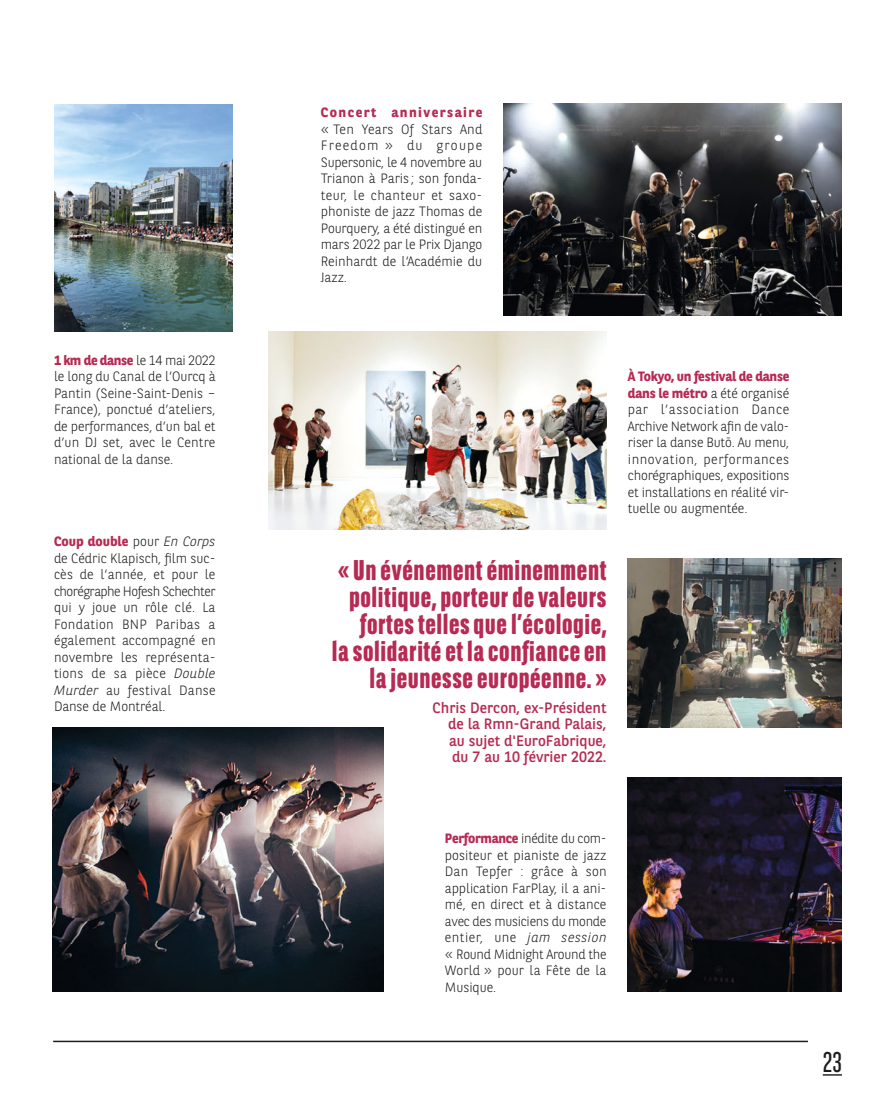
<style>
.page{position:relative;width:893px;height:1106px;background:#fff}
.page>*{position:absolute;margin:0;border:0;box-sizing:border-box;transform-origin:0 0}
.t1{font:800 28.5px/27px "BNPP Sans Condensed";letter-spacing:.02em;color:#b62a53;text-align:right}
.t2{font:28.5px "BNPP Sans Condensed";color:#1d1d1b}
.t3{font:15px/16.5px "BNPP Sans";color:#b62a53;text-align:justify}
.t4{font:300 13.5px/16.5px "BNPP Sans";letter-spacing:-.005em;color:#1d1d1b;text-align:justify}
.t5{font:700 13.5px "BNPP Sans";letter-spacing:.11em;color:#b62a53}
.s1{font-weight:700;color:#b62a53}
.s2{font-style:italic}
</style>
<div class="page">
<hr style="left:53px;top:1040px;width:755px;height:2px;background:#1d1d1b">
<img style="left:628px;top:777px;width:214px;height:215px">
<img style="left:268px;top:332px;width:338px;height:198px">
<img style="left:504px;top:104px;width:338px;height:211px">
<img style="left:54px;top:104px;width:178px;height:228px">
<img style="left:53px;top:728px;width:331px;height:264px">
<img style="left:628px;top:558px;width:214px;height:170px">
<svg style="left:823px;top:1074px;width:19px;height:1px"></svg>
<p class="t4" style="left:54px;top:353px;width:163px"><span class="s1">1 km de danse</span> le 14 mai 2022 le long du Canal de l’Ourcq à Pantin (Seine-Saint-Denis – France), ponctué d’ateliers, de performances, d’un bal et d’un DJ set, avec le Centre national de la danse.</p>
<p class="t4" style="left:54px;top:534px;width:163px"><span class="s1">Coup double</span> pour <span class="s2">En Corps </span>de Cédric Klapisch, film suc&shy;cès de l’année, et pour le chorégraphe Hofesh Schechter qui y joue un rôle clé. La Fondation BNP Paribas a également accompagné en novembre les représenta&shy;tions de sa pièce <span class="s2">Double Murder</span> au festival Danse Danse de Montréal.</p>
<p class="t5" style="left:321px;top:107px;width:163px">Concert anniversaire</p>
<p class="t4" style="left:321px;top:122px;width:163px">« Ten Years Of Stars And Freedom » du groupe Supersonic, le 4 novembre au Trianon à Paris ; son fonda&shy;teur, le chanteur et saxo&shy;phoniste de jazz Thomas de Pourquery, a été distingué en mars 2022 par le Prix Django Reinhardt de l’Académie du Jazz.</p>
<h1 class="t1" style="left:332px;top:558px;width:276px">« Un événement éminemment politique, porteur de valeurs fortes telles que l’écologie,<br>la solidarité et la confiance en la jeunesse européenne. »</h1>
<p class="t3" style="left:448px;top:700px;width:160px;text-indent:-16px">Chris Dercon, ex-Président de la Rmn-Grand Palais, au sujet d'EuroFabrique, du 7 au 10 février 2022.</p>
<p class="t4" style="left:628px;top:369px;width:163px"><span class="s1">À Tokyo, un festival de danse dans le métro</span> a été organisé par l’association Dance Archive Network afin de valo&shy;riser la danse Butō. Au menu, innovation, performances chorégraphiques, expositions et installations en réalité vir&shy;tuelle ou augmentée.</p>
<p class="t4" style="left:445px;top:831px;width:163px"><span class="s1">Performance</span> inédite du com&shy;positeur et pianiste de jazz Dan Tepfer : grâce à son application FarPlay, il a ani&shy;mé, en direct et à distance avec des musiciens du monde entier, une <span class="s2">jam session </span>« Round Midnight Around the World » pour la Fête de la Musique.</p>
<h1 class="t2" style="left:823px;top:1051px;width:21px">23</h1>
</div>
